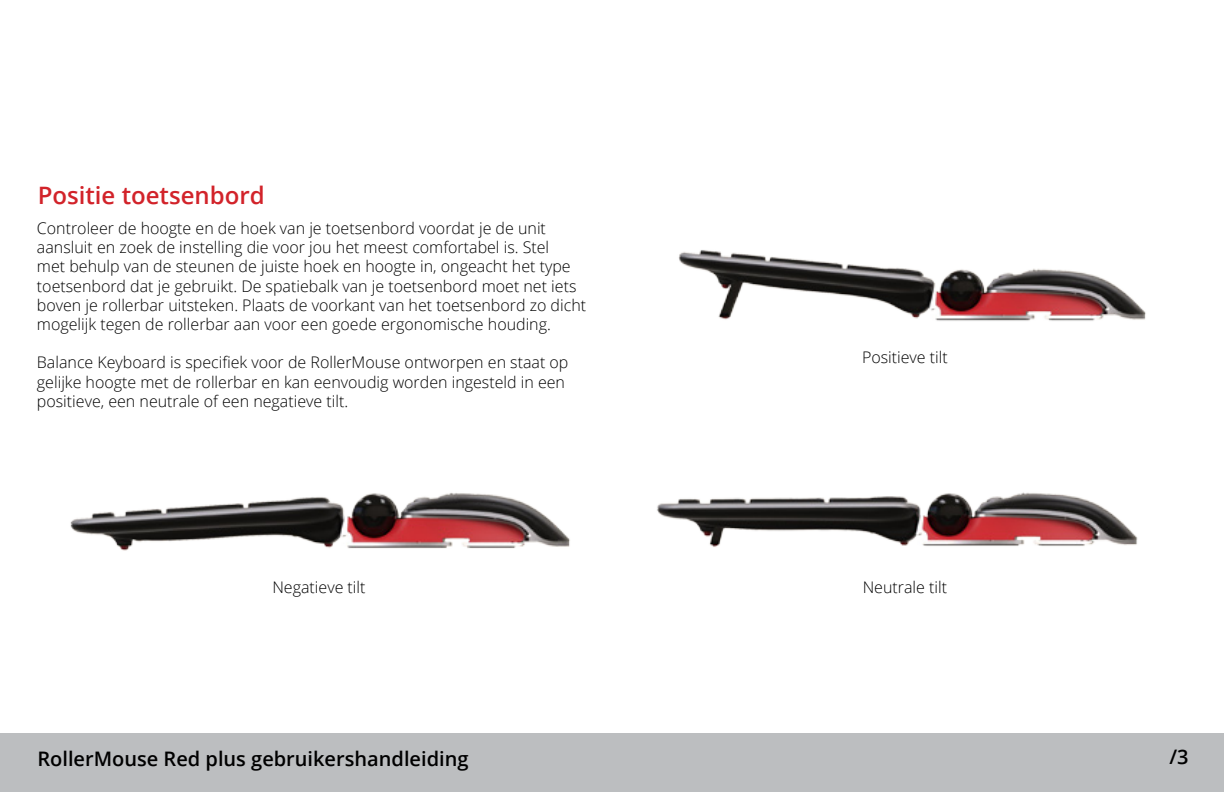
<style>
.page{position:relative;width:1224px;height:792px;background:#fff}
.page>*{position:absolute;margin:0;border:0;box-sizing:border-box;transform-origin:0 0}
.t1{font:600 24px "Open Sans";color:#d2232a}
.t2{font:600 20px "Open Sans";color:#000}
.t3{font:300 16px/19.2px "Open Sans";color:#000}
</style>
<div class="page">
<div style="left:0;top:733px;width:1224px;height:59px;background:#bcbec0"></div>
<img style="left:70px;top:492px;width:500px;height:59px">
<img style="left:657px;top:492px;width:481px;height:55px">
<img style="left:678px;top:250px;width:468px;height:71px">
<h1 class="t1" style="left:38px;top:179px;width:229px">Positie toetsenbord</h1>
<p class="t3" style="left:37px;top:218px;width:551px">Controleer de hoogte en de hoek van je toetsenbord voordat je de unit aansluit en zoek de instelling die voor jou het meest comfortabel is. Stel<br>met behulp van de steunen de juiste hoek en hoogte in, ongeacht het type toetsenbord dat je gebruikt. De spatiebalk van je toetsenbord moet net iets boven je rollerbar uitsteken. Plaats de voorkant van het toetsenbord zo dicht mogelijk tegen de rollerbar aan voor een goede ergonomische houding.</p>
<p class="t3" style="left:37px;top:353px;width:533px">Balance Keyboard is specifiek voor de RollerMouse ontworpen en staat op gelijke hoogte met de rollerbar en kan eenvoudig worden ingesteld in een positieve, een neutrale of een negatieve tilt.</p>
<p class="t3" style="left:862px;top:347px;width:87px">Positieve tilt</p>
<p class="t3" style="left:272px;top:577px;width:95px">Negatieve tilt</p>
<p class="t3" style="left:863px;top:577px;width:86px">Neutrale tilt</p>
<p class="t2" style="left:37px;top:745px;width:433px">RollerMouse Red plus gebruikershandleiding</p>
<p class="t2" style="left:1170px;top:743px;width:21px">/3</p>
</div>
